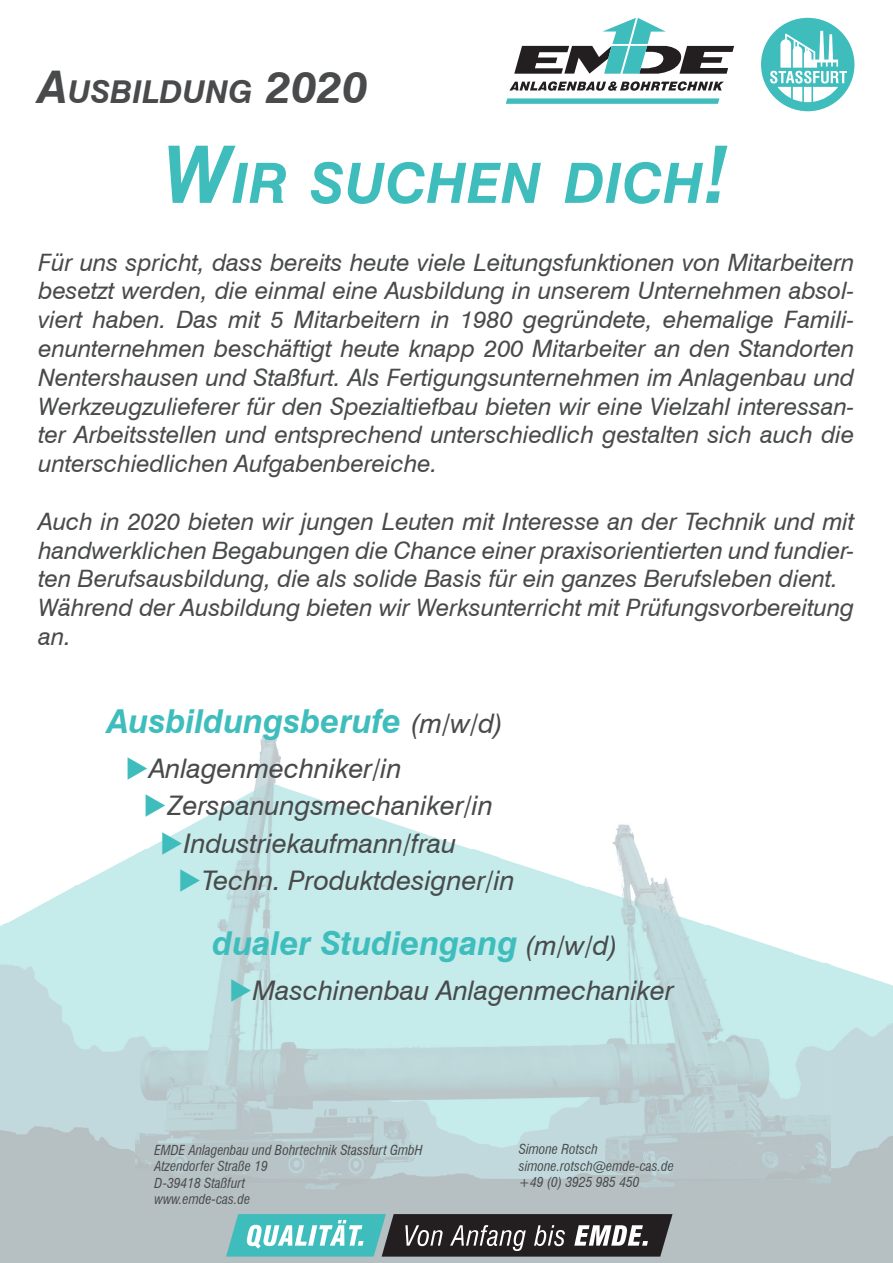
<style>
.page{position:relative;width:893px;height:1263px;background:#fff}
.page>*{position:absolute;margin:0;border:0;box-sizing:border-box;transform-origin:0 0}
.t1{font:italic 700 55.65px "Swiss 721 BT";color:#3fbdbd}
.t2{font:italic 700 33px "Swiss 721 BT";color:#3fbdbd}
.t3{font:italic 700 31.5px "Swiss 721 BT";color:#494a4b}
.t4{font:italic 27px "Swiss 721 BT";color:#494a4b}
.t5{font:italic 24px/28.8px "Swiss 721 BT";color:#494a4b;text-align:justify}
.t6{font:italic condensed 13.5px "Swiss 721 BT";color:#494a4b}
.s1{font-size:45px}
.s2{font-size:79.5px}
.s3{font-weight:400;font-size:27px;color:#494a4b}
.s4{color:#3fbdbd}
</style>
<div class="page">
<img style="left:8px;top:735px;width:697px;height:190px">
<img style="left:830px;top:964px;width:63px;height:223px">
<div style="left:0;top:1225px;width:893px;height:38px;background:#b6bfc2"></div>
<svg style="left:509px;top:81px;width:215px;height:10px"></svg>
<svg style="left:506px;top:98px;width:213px;height:6px"></svg>
<div style="left:761px;top:18px;width:93px;height:93px;background:#3fbdbd;border-radius:50%"></div>
<svg style="left:770px;top:31px;width:77px;height:71px"></svg>
<svg style="left:514px;top:18px;width:220px;height:56px"></svg>
<svg style="left:226px;top:1214px;width:446px;height:42px;background:#557475"></svg>
<p class="t3" style="left:39px;top:73px;width:331px"><span class="s1">A</span>USBILDUNG <span class="s1">2020</span></p>
<p class="t1" style="left:163px;top:149px;width:568px"><span class="s2">W</span>IR SUCHEN DICH<span class="s2">!</span></p>
<p class="t5" style="left:39px;top:247px;width:817px">Für uns spricht, dass bereits heute viele Leitungsfunktionen von Mitarbeitern besetzt werden, die einmal eine Ausbildung in unserem Unternehmen absol&shy;viert haben. Das mit 5 Mitarbeitern in 1980 gegründete, ehemalige Famili&shy;enunternehmen beschäftigt heute knapp 200 Mitarbeiter an den Standorten Nentershausen und Staßfurt. Als Fertigungsunternehmen im Anlagenbau und Werkzeugzulieferer für den Spezialtiefbau bieten wir eine Vielzahl interessan&shy;ter Arbeitsstellen und entsprechend unterschiedlich gestalten sich auch die unterschiedlichen Aufgabenbereiche.</p>
<p class="t5" style="left:39px;top:507px;width:817px">Auch in 2020 bieten wir jungen Leuten mit Interesse an der Technik und mit handwerklichen Begabungen die Chance einer praxisorientierten und fundier&shy;ten Berufsausbildung, die als solide Basis für ein ganzes Berufsleben dient.</p>
<p class="t5" style="left:39px;top:593px;width:817px">Während der Ausbildung bieten wir Werksunterricht mit Prüfungsvorbereitung an.</p>
<p class="t2" style="left:108px;top:701px;width:397px">Ausbildungsberufe <span class="s3">(m/w/d)</span></p>
<p class="t4" style="left:126px;top:752px;width:278px"><span class="s4">◆</span>Anlagenmechniker/in</p>
<p class="t4" style="left:144px;top:789px;width:351px"><span class="s4">◆</span>Zerspanungsmechaniker/in</p>
<p class="t4" style="left:160px;top:827px;width:298px"><span class="s4">◆</span>Industriekaufmann/frau</p>
<p class="t4" style="left:178px;top:864px;width:338px"><span class="s4">◆</span>Techn. Produktdesigner/in</p>
<p class="t2" style="left:213px;top:923px;width:407px">dualer Studiengang <span class="s3">(m/w/d)</span></p>
<p class="t4" style="left:229px;top:974px;width:446px"><span class="s4">◆</span>Maschinenbau Anlagenmechaniker</p>
<p class="t6" style="left:154px;top:1142px;width:270px">EMDE Anlagenbau und Bohrtechnik Stassfurt GmbH</p>
<p class="t6" style="left:154px;top:1158px;width:115px">Atzendorfer Straße 19</p>
<p class="t6" style="left:154px;top:1174px;width:92px">D-39418 Staßfurt</p>
<p class="t6" style="left:154px;top:1191px;width:97px">www.emde-cas.de</p>
<p class="t6" style="left:519px;top:1141px;width:80px">Simone Rotsch</p>
<p class="t6" style="left:519px;top:1157px;width:157px">simone.rotsch@emde-cas.de</p>
<p class="t6" style="left:519px;top:1174px;width:122px">+49 (0) 3925 985 450</p>
</div>
